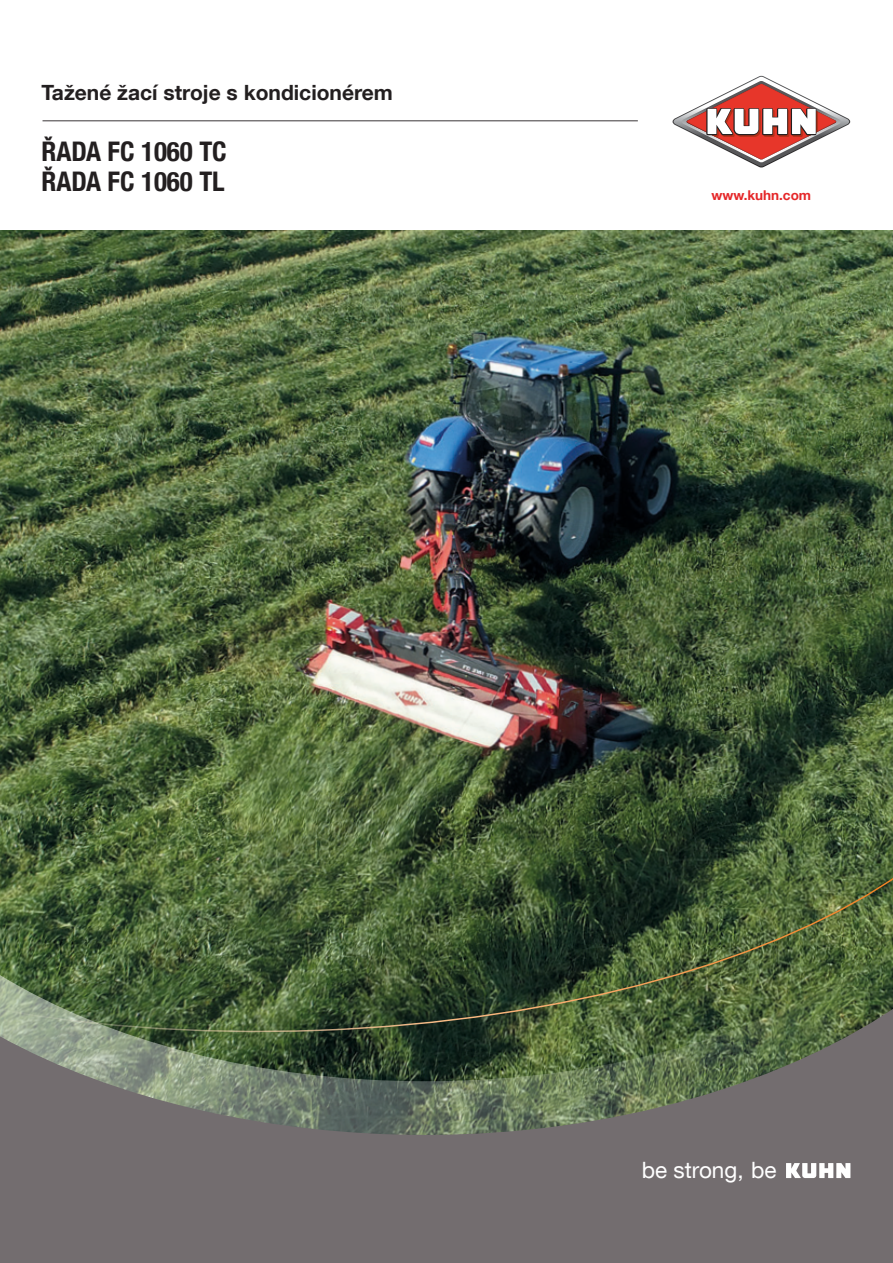
<style>
.page{position:relative;width:893px;height:1263px;background:#fff}
.page>*{position:absolute;margin:0;border:0;box-sizing:border-box;transform-origin:0 0}
.t1{font:700 condensed 27px/30px "Helvetica Neue LT Com";color:#231f20}
.t2{font:22.5px "Helvetica Neue LT Com";color:#fff}
.t3{font:700 21px "Helvetica Neue LT Com";color:#231f20}
.t4{font:700 13.5px "Helvetica Neue LT Com";color:#e52729}
</style>
<div class="page">
<img style="left:0;top:231px;width:893px;height:639px">
<svg style="left:0;top:870px;width:893px;height:130px;background:#445a34"></svg>
<svg style="left:672px;top:76px;width:178px;height:91px"></svg>
<hr style="left:43px;top:121px;width:595px;height:1px;background:#231f20">
<svg style="left:0;top:1000px;width:893px;height:263px;background:#696c62"></svg>
<svg style="left:786px;top:1163px;width:64px;height:15px"></svg>
<p class="t3" style="left:41px;top:79px;width:353px">Tažené žací stroje s kondicionérem</p>
<p class="t1" style="left:41px;top:136px;width:187px">ŘADA FC 1060 TC<br>ŘADA FC 1060 TL</p>
<p class="t4" style="left:711px;top:187px;width:101px">www.kuhn.com</p>
<p class="t2" style="left:642px;top:1156px;width:136px">be strong, be</p>
</div>
